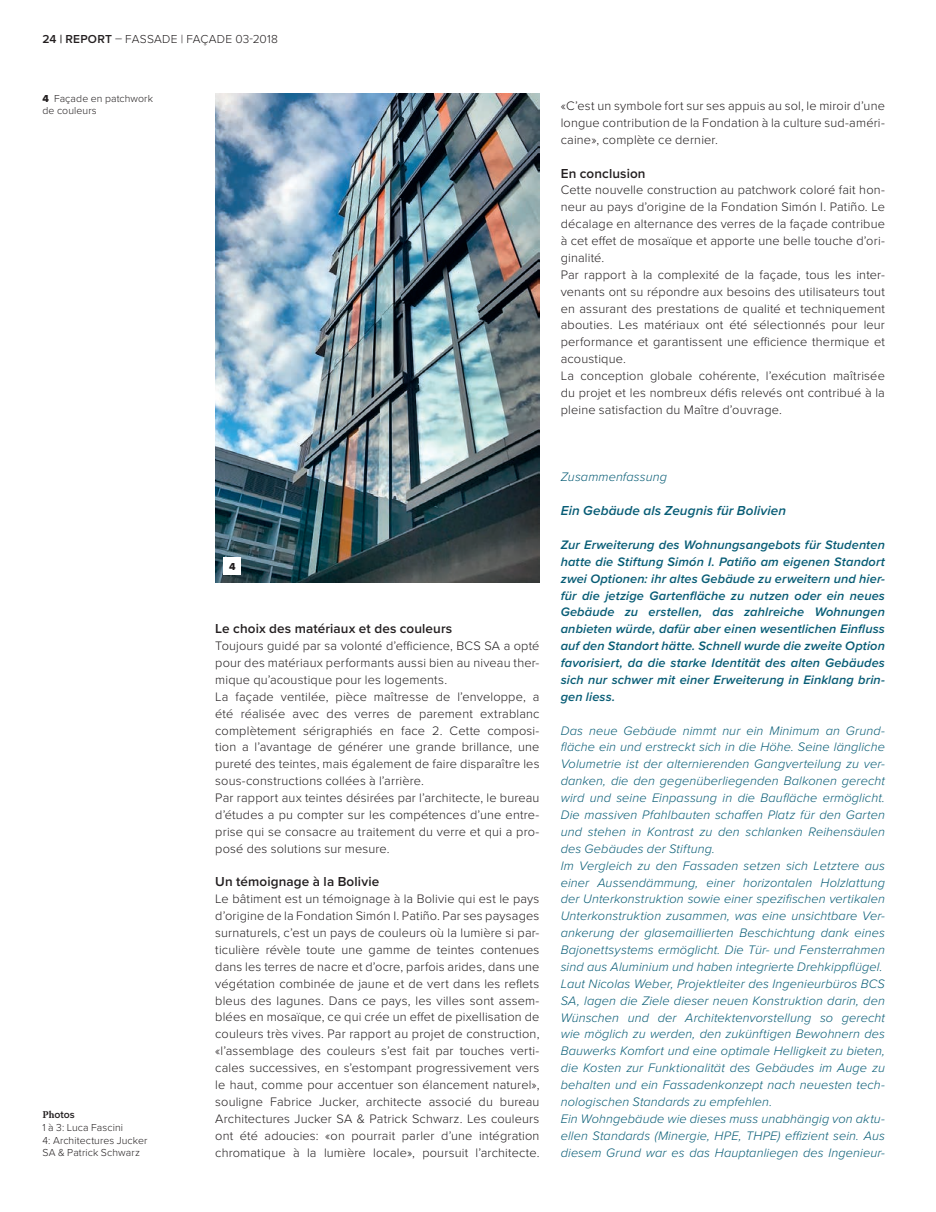
<style>
.page{position:relative;width:936px;height:1212px;background:#fff}
.page>*{position:absolute;margin:0;border:0;box-sizing:border-box;transform-origin:0 0}
.t1{font:600 13.5px "Proxima Nova";letter-spacing:.01em;color:#231f20}
.t2{font:italic 600 13.5px "Proxima Nova";letter-spacing:.01em;color:#075c75}
.t3{font:300 12.75px/17px "Proxima Nova";letter-spacing:.01em;color:#231f20}
.t4{font:italic 300 12.75px/17px "Proxima Nova";letter-spacing:.01em;color:#075c75}
.t5{font:italic 600 12.75px/17px "Proxima Nova";letter-spacing:.01em;color:#075c75;text-align:justify}
.t6{font:300 12px "Proxima Nova";letter-spacing:.02em;color:#231f20}
.t7{font:300 10.5px/12.8px "Proxima Nova";letter-spacing:.01em;color:#231f20}
.t8{font:10.5px "Proxima Nova Extrabld";color:#231f20}
.s1{font-weight:600}
.s2{font-family:"Proxima Nova Extrabld";font-weight:400}
.s3{font-family:"Minion Pro";font-weight:700}
</style>
<div class="page">
<img style="left:215px;top:93px;width:324px;height:490px">
<div style="left:224px;top:557px;width:17px;height:17px;background:#fff"></div>
<p class="t6" style="left:43px;top:31px;width:237px"><span class="s1">24 | REPORT</span> – FASSADE | FAÇADE 03-2018</p>
<p class="t7" style="left:43px;top:92px;width:112px"><span class="s2">4</span> Façade en patchwork de couleurs</p>
<p class="t3" style="left:560px;top:98px;width:326px;text-align:justify">«C’est un symbole fort sur ses appuis au sol, le miroir d’une longue contribution de la Fondation à la culture sud-améri&shy;caine», complète ce dernier.</p>
<p class="t1" style="left:560px;top:165px;width:86px">En conclusion</p>
<p class="t3" style="left:560px;top:182px;width:326px">Cette nouvelle construction au patchwork coloré fait hon&shy;neur au pays d’origine de la Fondation Simón I. Patiño. Le décalage en alternance des verres de la façade contribue à cet effet de mosaïque et apporte une belle touche d’ori&shy;ginalité.<br>Par rapport à la complexité de la façade, tous les inter&shy;venants ont su répondre aux besoins des utilisateurs tout en assurant des prestations de qualité et techniquement abouties. Les matériaux ont été sélectionnés pour leur performance et garantissent une efficience thermique et acoustique.<br>La conception globale cohérente, l’exécution maîtrisée du projet et les nombreux défis relevés ont contribué à la pleine satisfaction du Maître d’ouvrage.</p>
<p class="t7" style="left:43px;top:1108px;width:106px"><span class="s3">Ph</span><span class="s1">otos<br></span>1 à 3: Luca Fascini<br>4: Architectures Jucker<br>SA &amp; Patrick Schwarz</p>
<p class="t8" style="left:229px;top:558px;width:8px">4</p>
<p class="t1" style="left:215px;top:621px;width:238px">Le choix des matériaux et des couleurs</p>
<p class="t3" style="left:215px;top:638px;width:326px">Toujours guidé par sa volonté d’efficience, BCS SA a opté pour des matériaux performants aussi bien au niveau ther&shy;mique qu’acoustique pour les logements.<br>La façade ventilée, pièce maîtresse de l’enveloppe, a été réalisée avec des verres de parement extrablanc complètement sérigraphiés en face 2. Cette composi&shy;tion a l’avantage de générer une grande brillance, une pureté des teintes, mais également de faire disparaître les sous-constructions collées à l’arrière.<br>Par rapport aux teintes désirées par l’architecte, le bureau d’études a pu compter sur les compétences d’une entre&shy;prise qui se consacre au traitement du verre et qui a pro&shy;posé des solutions sur mesure.</p>
<p class="t1" style="left:215px;top:874px;width:165px">Un témoignage à la Bolivie</p>
<p class="t3" style="left:215px;top:891px;width:326px;text-align:justify">Le bâtiment est un témoignage à la Bolivie qui est le pays d’origine de la Fondation Simón I. Patiño. Par ses paysages surnaturels, c’est un pays de couleurs où la lumière si par&shy;ticulière révèle toute une gamme de teintes contenues dans les terres de nacre et d’ocre, parfois arides, dans une végétation combinée de jaune et de vert dans les reflets bleus des lagunes. Dans ce pays, les villes sont assem&shy;blées en mosaïque, ce qui crée un effet de pixellisation de couleurs très vives. Par rapport au projet de construction, «l’assemblage des couleurs s’est fait par touches verti&shy;cales successives, en s’estompant progressivement vers le haut, comme pour accentuer son élancement naturel», souligne Fabrice Jucker, architecte associé du bureau Architectures Jucker SA &amp; Patrick Schwarz. Les couleurs ont été adoucies: «on pourrait parler d’une intégration chromatique à la lumière locale», poursuit l’architecte.</p>
<p class="t4" style="left:560px;top:468px;width:108px">Zusammenfassung</p>
<p class="t2" style="left:560px;top:500px;width:227px">Ein Gebäude als Zeugnis für Bolivien</p>
<p class="t5" style="left:560px;top:536px;width:326px">Zur Erweiterung des Wohnungsangebots für Studenten hatte die Stiftung Simón I. Patiño am eigenen Standort zwei Optionen: ihr altes Gebäude zu erweitern und hier&shy;für die jetzige Gartenfläche zu nutzen oder ein neues Gebäude zu erstellen, das zahlreiche Wohnungen anbieten würde, dafür aber einen wesentlichen Einfluss auf den Standort hätte. Schnell wurde die zweite Option favorisiert, da die starke Identität des alten Gebäudes sich nur schwer mit einer Erweiterung in Einklang brin&shy;gen liess.</p>
<p class="t4" style="left:560px;top:721px;width:326px">Das neue Gebäude nimmt nur ein Minimum an Grund&shy;fläche ein und erstreckt sich in die Höhe. Seine längliche Volumetrie ist der alternierenden Gangverteilung zu ver&shy;danken, die den gegenüberliegenden Balkonen gerecht wird und seine Einpassung in die Baufläche ermöglicht.<br>Die massiven Pfahlbauten schaffen Platz für den Garten und stehen in Kontrast zu den schlanken Reihensäulen des Gebäudes der Stiftung.<br>Im Vergleich zu den Fassaden setzen sich Letztere aus einer Aussendämmung, einer horizontalen Holzlattung der Unterkonstruktion sowie einer spezifischen vertikalen Unterkonstruktion zusammen, was eine unsichtbare Ver&shy;ankerung der glasemaillierten Beschichtung dank eines Bajonettsystems ermöglicht. Die Tür- und Fensterrahmen sind aus Aluminium und haben integrierte Drehkippflügel.<br>Laut Nicolas Weber, Projektleiter des Ingenieurbüros BCS SA, lagen die Ziele dieser neuen Konstruktion darin, den Wünschen und der Architektenvorstellung so gerecht wie möglich zu werden, den zukünftigen Bewohnern des Bauwerks Komfort und eine optimale Helligkeit zu bieten, die Kosten zur Funktionalität des Gebäudes im Auge zu behalten und ein Fassadenkonzept nach neuesten tech&shy;nologischen Standards zu empfehlen.<br>Ein Wohngebäude wie dieses muss unabhängig von aktu&shy;ellen Standards (Minergie, HPE, THPE) effizient sein. Aus diesem Grund war es das Hauptanliegen des Ingenieur-</p>
</div>
